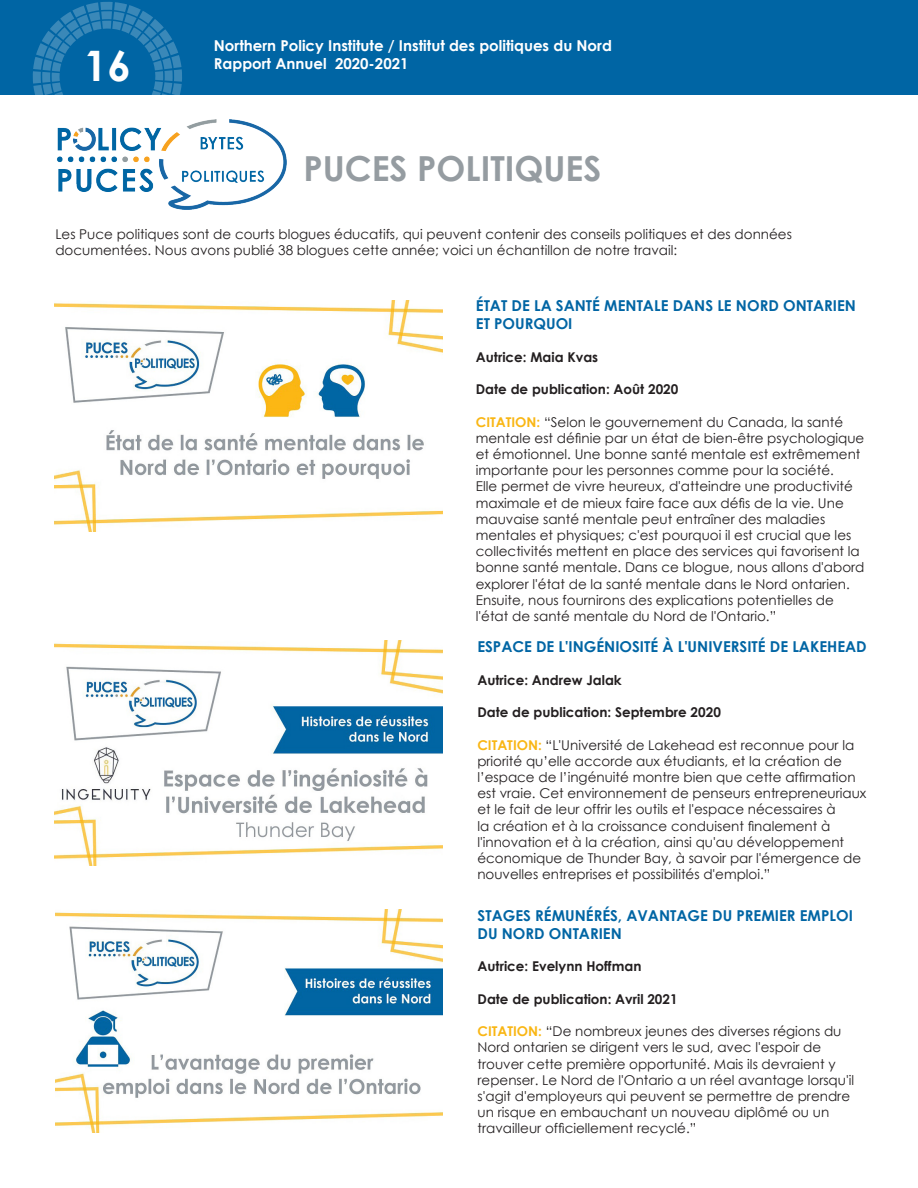
<style>
.page{position:relative;width:918px;height:1188px;background:#fff}
.page>*{position:absolute;margin:0;border:0;box-sizing:border-box;transform-origin:0 0}
.t1{font:700 42px "Century Gothic";color:#fff}
.Grey_Headlines{font:700 34.5px "Century Gothic";color:#959ca1}
.Body{font:700 15px/18px "Century Gothic";color:#0065a4}
.t2{font:700 15px/18px "Century Gothic";color:#fff}
.Body-2{font:13.5px/16.2px "Century Gothic";color:#231f20}
.Body-3{font:700 13.5px "Century Gothic";color:#231f20}
.s1{font-weight:700;color:#f9b614}
</style>
<div class="page">
<div style="left:0;top:0;width:918px;height:95px;background:#0065a4"></div>
<svg style="left:33px;top:2px;width:149px;height:93px"></svg>
<img style="left:54px;top:300px;width:388px;height:231px">
<img style="left:54px;top:641px;width:388px;height:224px">
<img style="left:57px;top:119px;width:230px;height:91px">
<img style="left:56px;top:910px;width:386px;height:222px">
<h1 class="t1" style="left:84px;top:33px;width:49px">16</h1>
<p class="t2" style="left:214px;top:36px;width:400px">Northern Policy Institute / Institut des politiques du Nord<br>Rapport Annuel 2020-2021</p>
<p class="Grey_Headlines" style="left:303px;top:143px;width:300px">PUCES POLITIQUES</p>
<p class="Body-2" style="left:55px;top:225px;width:738px">Les Puce politiques sont de courts blogues éducatifs, qui peuvent contenir des conseils politiques et des données documentées. Nous avons publié 38 blogues cette année; voici un échantillon de notre travail:</p>
<p class="Body" style="left:476px;top:296px;width:382px">ÉTAT DE LA SANTÉ MENTALE DANS LE NORD ONTARIEN<br>ET POURQUOI</p>
<p class="Body-3" style="left:476px;top:347px;width:124px">Autrice: Maia Kvas</p>
<p class="Body-3" style="left:476px;top:379px;width:204px">Date de publication: Août 2020</p>
<p class="Body-2" style="left:476px;top:414px;width:390px"><span class="s1">CITATION:</span> “Selon le gouvernement du Canada, la santé mentale est définie par un état de bien-être psychologique et émotionnel. Une bonne santé mentale est extrêmement importante pour les personnes comme pour la société.<br>Elle permet de vivre heureux, d'atteindre une productivité maximale et de mieux faire face aux défis de la vie. Une mauvaise santé mentale peut entraîner des maladies mentales et physiques; c'est pourquoi il est crucial que les collectivités mettent en place des services qui favorisent la bonne santé mentale. Dans ce blogue, nous allons d'abord explorer l'état de la santé mentale dans le Nord ontarien.<br>Ensuite, nous fournirons des explications potentielles de l'état de santé mentale du Nord de l'Ontario.”</p>
<p class="Body" style="left:477px;top:637px;width:391px">ESPACE DE L'INGÉNIOSITÉ À L'UNIVERSITÉ DE LAKEHEAD</p>
<p class="Body-3" style="left:477px;top:670px;width:146px">Autrice: Andrew Jalak</p>
<p class="Body-3" style="left:477px;top:702px;width:245px">Date de publication: Septembre 2020</p>
<p class="Body-2" style="left:477px;top:736px;width:391px"><span class="s1">CITATION:</span> “L'Université de Lakehead est reconnue pour la priorité qu’elle accorde aux étudiants, et la création de l’espace de l’ingénuité montre bien que cette affirmation est vraie. Cet environnement de penseurs entrepreneuriaux et le fait de leur offrir les outils et l'espace nécessaires à<br>la création et à la croissance conduisent finalement à l'innovation et à la création, ainsi qu'au développement économique de Thunder Bay, à savoir par l'émergence de nouvelles entreprises et possibilités d'emploi.”</p>
<p class="Body" style="left:478px;top:906px;width:377px">STAGES RÉMUNÉRÉS, AVANTAGE DU PREMIER EMPLOI<br>DU NORD ONTARIEN</p>
<p class="Body-3" style="left:478px;top:956px;width:165px">Autrice: Evelynn Hoffman</p>
<p class="Body-3" style="left:478px;top:989px;width:202px">Date de publication: Avril 2021</p>
<p class="Body-2" style="left:478px;top:1023px;width:378px"><span class="s1">CITATION:</span> “De nombreux jeunes des diverses régions du Nord ontarien se dirigent vers le sud, avec l'espoir de trouver cette première opportunité. Mais ils devraient y repenser. Le Nord de l'Ontario a un réel avantage lorsqu'il s'agit d'employeurs qui peuvent se permettre de prendre un risque en embauchant un nouveau diplômé ou un travailleur officiellement recyclé.”</p>
</div>
